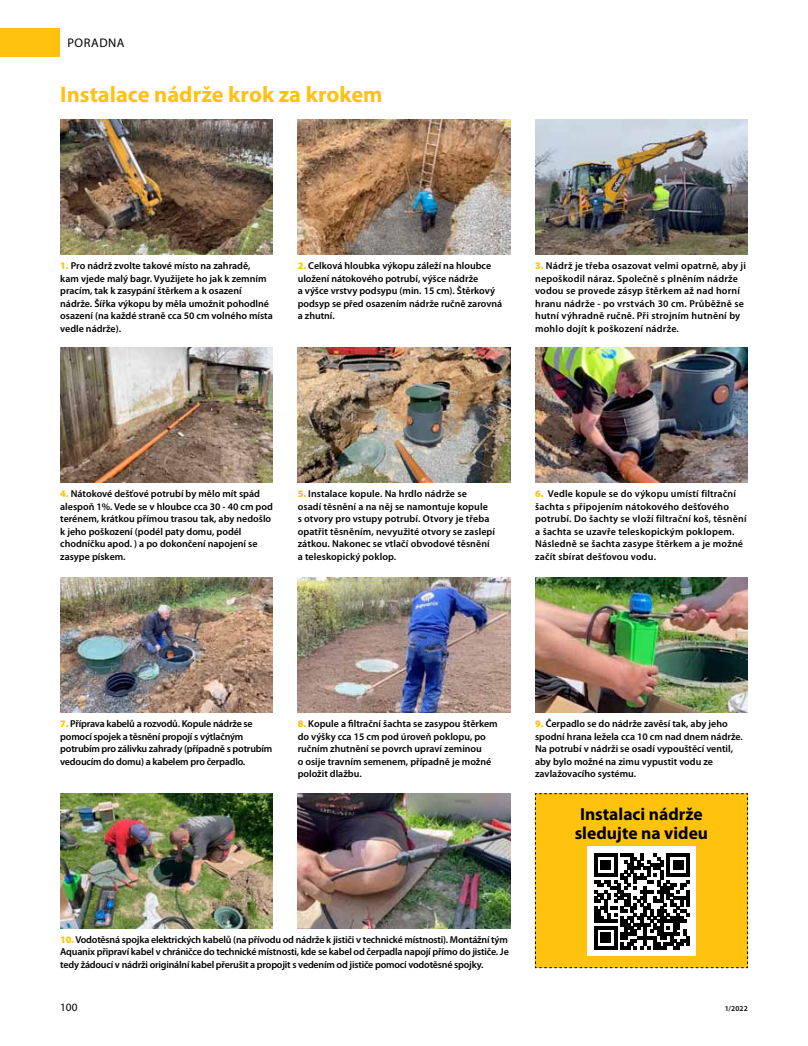
<style>
.page{position:relative;width:808px;height:1046px;background:#fff}
.page>*{position:absolute;margin:0;border:0;box-sizing:border-box;transform-origin:0 0}
.t1{font:700 22.5px "Myriad Pro";color:#ffc20e}
.t2{font:700 17.5px/18.8px "Myriad Pro";color:#000;text-align:center}
.t3{font:12.5px "Myriad Pro";letter-spacing:.04em;color:#000}
.t4{font:11.25px "Myriad Pro";color:#000}
.t5{font:600 10px/12.5px "Myriad Pro";color:#000}
.t6{font:600 10px/12.5px "Myriad Pro";letter-spacing:.02em;color:#000}
.t7{font:600 10px/12.5px "Myriad Pro";letter-spacing:-.02em;color:#000}
.t8{font:600 7.5px "Myriad Pro";color:#000}
.s1{font-weight:900;color:#ffc20e}
</style>
<div class="page">
<div style="left:0;top:28px;width:60px;height:29px;background:#ffc20e"></div>
<img style="left:60px;top:120px;width:213px;height:134px">
<img style="left:535px;top:120px;width:213px;height:134px">
<img style="left:298px;top:348px;width:212px;height:134px">
<img style="left:60px;top:578px;width:213px;height:134px">
<img style="left:535px;top:578px;width:213px;height:134px">
<img style="left:535px;top:348px;width:213px;height:134px">
<img style="left:298px;top:578px;width:212px;height:134px">
<img style="left:298px;top:793px;width:212px;height:134px">
<img style="left:60px;top:793px;width:213px;height:134px">
<img style="left:60px;top:348px;width:213px;height:134px">
<img style="left:298px;top:120px;width:212px;height:134px">
<svg style="left:535px;top:793px;width:213px;height:175px"></svg>
<p class="t3" style="left:67px;top:35px;width:59px">PORADNA</p>
<h1 class="t1" style="left:60px;top:80px;width:324px">Instalace nádrže krok za krokem</h1>
<p class="t5" style="left:60px;top:259px;width:214px"><span class="s1">1.</span> Pro nádrž zvolte takové místo na zahradě,<br>kam vjede malý bagr. Využijete ho jak k zemním pracím, tak k zasypání štěrkem a k osazení nádrže. Šířka výkopu by měla umožnit pohodlné osazení (na každé straně cca 50 cm volného místa vedle nádrže).</p>
<p class="t6" style="left:535px;top:259px;width:212px"><span class="s1">3.</span> Nádrž je třeba osazovat velmi opatrně, aby ji nepoškodil náraz. Společně s plněním nádrže vodou se provede zásyp štěrkem až nad horní hranu nádrže - po vrstvách 30 cm. Průběžně se hutní výhradně ručně. Při strojním hutnění by mohlo dojít k poškození nádrže.</p>
<p class="t5" style="left:298px;top:259px;width:206px"><span class="s1">2.</span> Celková hloubka výkopu záleží na hloubce uložení nátokového potrubí, výšce nádrže<br>a výšce vrstvy podsypu (min. 15 cm). Štěrkový podsyp se před osazením nádrže ručně zarovná a zhutní.</p>
<p class="t5" style="left:60px;top:487px;width:214px"><span class="s1">4.</span> Nátokové dešťové potrubí by mělo mít spád alespoň 1%. Vede se v hloubce cca 30 - 40 cm pod terénem, krátkou přímou trasou tak, aby nedošlo k jeho poškození (podél paty domu, podél chodníčku apod. ) a po dokončení napojení se zasype pískem.</p>
<p class="t5" style="left:298px;top:487px;width:199px"><span class="s1">5.</span> Instalace kopule. Na hrdlo nádrže se<br>osadí těsnění a na něj se namontuje kopule<br>s otvory pro vstupy potrubí. Otvory je třeba opatřit těsněním, nevyužité otvory se zaslepí zátkou. Nakonec se vtlačí obvodové těsnění a teleskopický poklop.</p>
<p class="t6" style="left:535px;top:487px;width:213px"><span class="s1">6.</span> Vedle kopule se do výkopu umístí filtrační šachta s připojením nátokového dešťového potrubí. Do šachty se vloží filtrační koš, těsnění a šachta se uzavře teleskopickým poklopem.<br>Následně se šachta zasype štěrkem a je možné začít sbírat dešťovou vodu.</p>
<p class="t7" style="left:60px;top:717px;width:214px"><span class="s1">7.</span> Příprava kabelů a rozvodů. Kopule nádrže se pomocí spojek a těsnění propojí s výtlačným potrubím pro zálivku zahrady (případně s potrubím vedoucím do domu) a kabelem pro čerpadlo.</p>
<p class="t5" style="left:535px;top:717px;width:209px"><span class="s1">9.</span> Čerpadlo se do nádrže zavěsí tak, aby jeho spodní hrana ležela cca 10 cm nad dnem nádrže.<br>Na potrubí v nádrži se osadí vypouštěcí ventil, aby bylo možné na zimu vypustit vodu ze zavlažovacího systému.</p>
<p class="t5" style="left:298px;top:717px;width:202px"><span class="s1">8.</span> Kopule a filtrační šachta se zasypou štěrkem do výšky cca 15 cm pod úroveň poklopu, po ručním zhutnění se povrch upraví zeminou<br>o osije travním semenem, případně je možné položit dlažbu.</p>
<p class="t5" style="left:60px;top:932px;width:450px;text-align:justify"><span class="s1">10.</span> Vodotěsná spojka elektrických kabelů (na přívodu od nádrže k jističi v technické místnosti). Montážní tým Aquanix připraví kabel v chráničce do technické místnosti, kde se kabel od čerpadla napojí přímo do jističe. Je tedy žádoucí v nádrži originální kabel přerušit a propojit s vedením od jističe pomocí vodotěsné spojky.</p>
<h2 class="t2" style="left:575px;top:803px;width:135px">Instalaci nádrže sledujte na videu</h2>
<p class="t4" style="left:60px;top:999px;width:19px">100</p>
<p class="t8" style="left:725px;top:1003px;width:25px">1/2022</p>
</div>
